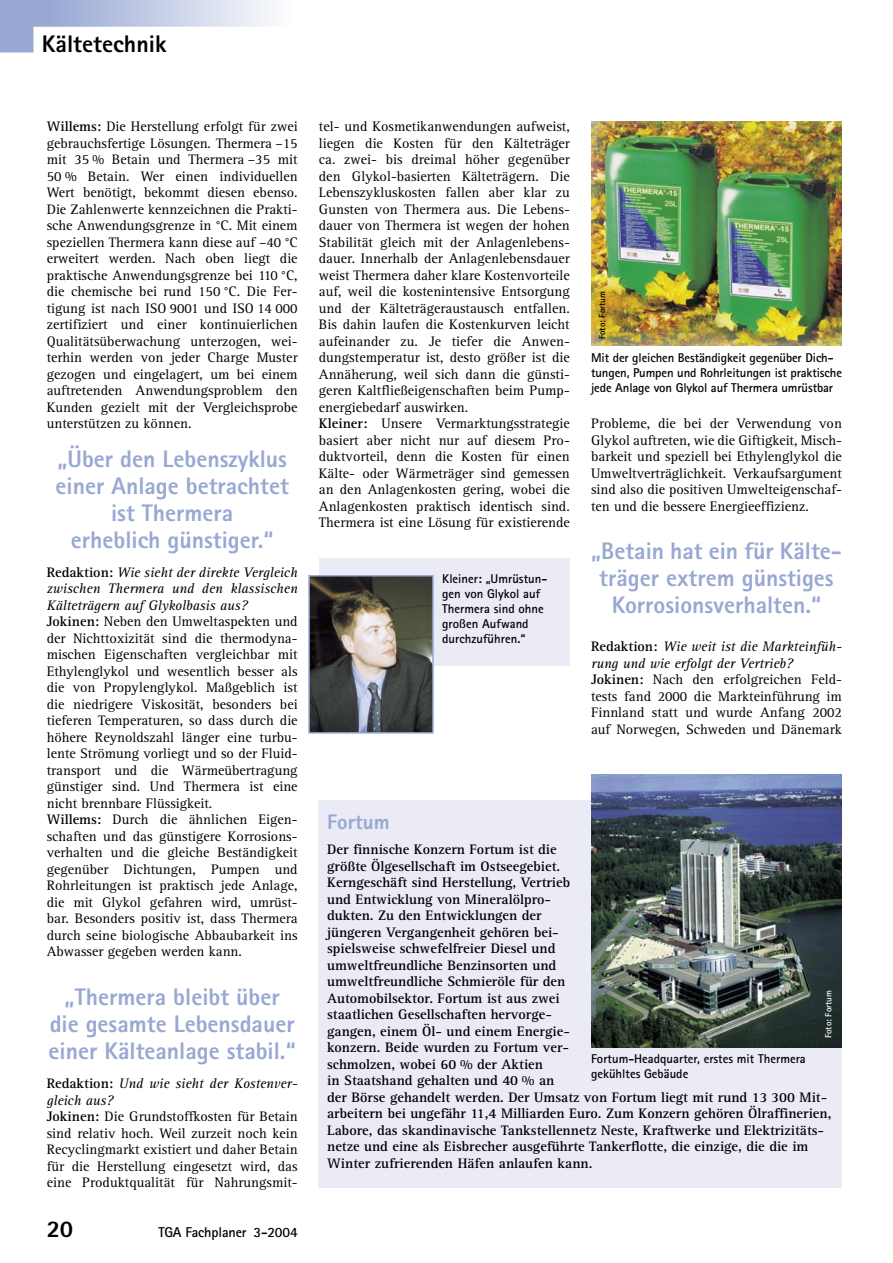
<style>
.page{position:relative;width:893px;height:1263px;background:#fff}
.page>*{position:absolute;margin:0;border:0;box-sizing:border-box;transform-origin:0 0}
.TGA_Zwischenüberschrift{font:800 24px/27px "Rotis Sans Serif";color:#98a8d3;text-align:center}
.TGA_Hauptüberschrift{font:800 24px "Rotis Sans Serif";color:#000}
.TGA_Kastenüberschrift{font:800 21px "Rotis Sans Serif";color:#98a8d3}
.TGA_Grundtext{font:14.25px/16.5px "Rotis Serif";color:#000;text-align:justify}
.TGA_Kastentext{font:700 14.25px/16.5px "Rotis Serif";color:#000}
.TGA_Grundtext-2{font:italic 14.25px/16.5px "Rotis Serif";color:#000}
.TGA_Hauptüberschrift-2{font:700 14.25px "Rotis Sans Serif";letter-spacing:-.01em;color:#000}
.TGA_Bildunterschrift_Autorenhinweis{font:700 12.75px/15px "Rotis Sans Serif";color:#000}
.TGA_Fotonachweis{font:700 9px "Rotis Sans Serif";color:#fff}
.TGA_Fotonachweis-2{font:700 9px "Rotis Sans Serif";color:#000}
.s1{font-weight:700}
.s2{font-weight:700;font-style:normal}
</style>
<div class="page">
<svg style="left:0;top:0;width:271px;height:53px"></svg>
<div style="left:319px;top:558px;width:251px;height:108px;background:#eaebf5"></div>
<img style="left:311px;top:578px;width:120px;height:153px">
<div style="left:308px;top:575px;width:126px;height:159px;border:2px solid #98a8d3"></div>
<div style="left:319px;top:800px;width:523px;height:387px;background:#eaebf5"></div>
<img style="left:591px;top:774px;width:251px;height:273px">
<img style="left:591px;top:121px;width:251px;height:225px">
<p class="TGA_Hauptüberschrift" style="left:42px;top:29px;width:126px">Kältetechnik</p>
<p class="TGA_Grundtext" style="left:47px;top:119px;width:252px"><span class="s1">Willems:</span> Die Herstellung erfolgt für zwei gebrauchsfertige Lösungen. Thermera –15 mit 35 % Betain und Thermera –35 mit 50 % Betain. Wer einen individuellen Wert benötigt, bekommt diesen ebenso.<br>Die Zahlenwerte kennzeichnen die Prakti&shy;sche Anwendungsgrenze in °C. Mit einem speziellen Thermera kann diese auf –40 °C erweitert werden. Nach oben liegt die praktische Anwendungsgrenze bei 110 °C, die chemische bei rund 150 °C. Die Fer&shy;tigung ist nach ISO 9001 und ISO 14 000 zertifiziert und einer kontinuierlichen Qualitätsüberwachung unterzogen, wei&shy;terhin werden von jeder Charge Muster gezogen und eingelagert, um bei einem auftretenden Anwendungsproblem den Kunden gezielt mit der Vergleichsprobe unterstützen zu können.</p>
<p class="TGA_Zwischenüberschrift" style="left:56px;top:445px;width:235px">„Über den Lebenszyklus einer Anlage betrachtet ist Thermera<br>erheblich günstiger.“</p>
<p class="TGA_Grundtext-2" style="left:47px;top:564px;width:252px;text-align:justify"><span class="s2">Redaktion:</span> Wie sieht der direkte Vergleich zwischen Thermera und den klassischen Kälteträgern auf Glykolbasis aus?</p>
<p class="TGA_Grundtext" style="left:47px;top:614px;width:252px"><span class="s1">Jokinen:</span> Neben den Umweltaspekten und der Nichttoxizität sind die thermodyna&shy;mischen Eigenschaften vergleichbar mit Ethylenglykol und wesentlich besser als die von Propylenglykol. Maßgeblich ist die niedrigere Viskosität, besonders bei tieferen Temperaturen, so dass durch die höhere Reynoldszahl länger eine turbu&shy;lente Strömung vorliegt und so der Fluid&shy;transport und die Wärmeübertragung günstiger sind. Und Thermera ist eine nicht brennbare Flüssigkeit.</p>
<p class="TGA_Grundtext" style="left:47px;top:812px;width:252px"><span class="s1">Willems:</span> Durch die ähnlichen Eigen&shy;schaften und das günstigere Korrosions&shy;verhalten und die gleiche Beständigkeit gegenüber Dichtungen, Pumpen und Rohrleitungen ist praktisch jede Anlage, die mit Glykol gefahren wird, umrüst&shy;bar. Besonders positiv ist, dass Thermera durch seine biologische Abbaubarkeit ins Abwasser gegeben werden kann.</p>
<p class="TGA_Zwischenüberschrift" style="left:49px;top:983px;width:249px">„Thermera bleibt über die gesamte Lebensdauer einer Kälteanlage stabil.“</p>
<p class="TGA_Grundtext-2" style="left:47px;top:1076px;width:252px"><span class="s2">Redaktion:</span> Und wie sieht der Kostenver&shy;gleich aus?</p>
<p class="TGA_Grundtext" style="left:47px;top:1109px;width:252px"><span class="s1">Jokinen:</span> Die Grundstoffkosten für Betain sind relativ hoch. Weil zurzeit noch kein Recyclingmarkt existiert und daher Betain für die Herstellung eingesetzt wird, das eine Produktqualität für Nahrungsmit-</p>
<p class="TGA_Hauptüberschrift" style="left:47px;top:1213px;width:28px">20</p>
<p class="TGA_Hauptüberschrift-2" style="left:158px;top:1223px;width:141px">TGA Fachplaner 3-2004</p>
<p class="TGA_Grundtext" style="left:319px;top:119px;width:252px">tel- und Kosmetikanwendungen aufweist, liegen die Kosten für den Kälteträger ca. zwei- bis dreimal höher gegenüber den Glykol-basierten Kälteträgern. Die Lebenszykluskosten fallen aber klar zu Gunsten von Thermera aus. Die Lebens&shy;dauer von Thermera ist wegen der hohen Stabilität gleich mit der Anlagenlebens&shy;dauer. Innerhalb der Anlagenlebensdauer weist Thermera daher klare Kostenvorteile auf, weil die kostenintensive Entsorgung und der Kälteträgeraustausch entfallen.<br>Bis dahin laufen die Kostenkurven leicht aufeinander zu. Je tiefer die Anwen&shy;dungstemperatur ist, desto größer ist die Annäherung, weil sich dann die günsti&shy;geren Kaltfließeigenschaften beim Pump&shy;energiebedarf auswirken.</p>
<p class="TGA_Grundtext" style="left:319px;top:416px;width:252px"><span class="s1">Kleiner:</span> Unsere Vermarktungsstrategie basiert aber nicht nur auf diesem Pro&shy;duktvorteil, denn die Kosten für einen Kälte- oder Wärmeträger sind gemessen an den Anlagenkosten gering, wobei die Anlagenkosten praktisch identisch sind.<br>Thermera ist eine Lösung für existierende</p>
<p class="TGA_Grundtext" style="left:591px;top:416px;width:252px">Probleme, die bei der Verwendung von Glykol auftreten, wie die Giftigkeit, Misch&shy;barkeit und speziell bei Ethylenglykol die Umweltverträglichkeit. Verkaufsargument sind also die positiven Umwelteigenschaf&shy;ten und die bessere Energieeffizienz.</p>
<p class="TGA_Fotonachweis-2" style="left:596px;top:339px;width:49px;rotate:-90deg">Foto: Fortum</p>
<p class="TGA_Bildunterschrift_Autorenhinweis" style="left:591px;top:350px;width:252px">Mit der gleichen Beständigkeit gegenüber Dich&shy;tungen, Pumpen und Rohrleitungen ist praktische jede Anlage von Glykol auf Thermera umrüstbar</p>
<p class="TGA_Bildunterschrift_Autorenhinweis" style="left:442px;top:571px;width:107px">Kleiner: „Umrüstun&shy;gen von Glykol auf<br>Thermera sind ohne großen Aufwand durchzuführen.“</p>
<p class="TGA_Zwischenüberschrift" style="left:591px;top:537px;width:252px">„Betain hat ein für Kälte&shy;träger extrem günstiges<br>Korrosionsverhalten.“</p>
<p class="TGA_Grundtext-2" style="left:591px;top:639px;width:252px"><span class="s2">Redaktion:</span> Wie weit ist die Markteinfüh&shy;rung und wie erfolgt der Vertrieb?</p>
<p class="TGA_Grundtext" style="left:591px;top:672px;width:252px"><span class="s1">Jokinen:</span> Nach den erfolgreichen Feld&shy;tests fand 2000 die Markteinführung im Finnland statt und wurde Anfang 2002 auf Norwegen, Schweden und Dänemark</p>
<p class="TGA_Kastenüberschrift" style="left:327px;top:809px;width:64px">Fortum</p>
<p class="TGA_Kastentext" style="left:327px;top:841px;width:506px">Der finnische Konzern Fortum ist die<br>größte Ölgesellschaft im Ostseegebiet.<br>Kerngeschäft sind Herstellung, Vertrieb<br>und Entwicklung von Mineralölpro-<br>dukten. Zu den Entwicklungen der<br>jüngeren Vergangenheit gehören bei-<br>spielsweise schwefelfreier Diesel und<br>umweltfreundliche Benzinsorten und<br>umweltfreundliche Schmieröle für den<br>Automobilsektor. Fortum ist aus zwei<br>staatlichen Gesellschaften hervorge-<br>gangen, einem Öl- und einem Energie-<br>konzern. Beide wurden zu Fortum ver-<br>schmolzen, wobei 60 % der Aktien<br>in Staatshand gehalten und 40 % an<br>der Börse gehandelt werden. Der Umsatz von Fortum liegt mit rund 13 300 Mit&shy;arbeitern bei ungefähr 11,4 Milliarden Euro. Zum Konzern gehören Ölraffinerien, Labore, das skandinavische Tankstellennetz Neste, Kraftwerke und Elektrizitäts&shy;netze und eine als Eisbrecher ausgeführte Tankerflotte, die einzige, die die im Winter zufrierenden Häfen anlaufen kann.</p>
<p class="TGA_Fotonachweis" style="left:823px;top:1038px;width:49px;rotate:-90deg">Foto: Fortum</p>
<p class="TGA_Bildunterschrift_Autorenhinweis" style="left:591px;top:1051px;width:216px">Fortum-Headquarter, erstes mit Thermera gekühltes Gebäude</p>
</div>
